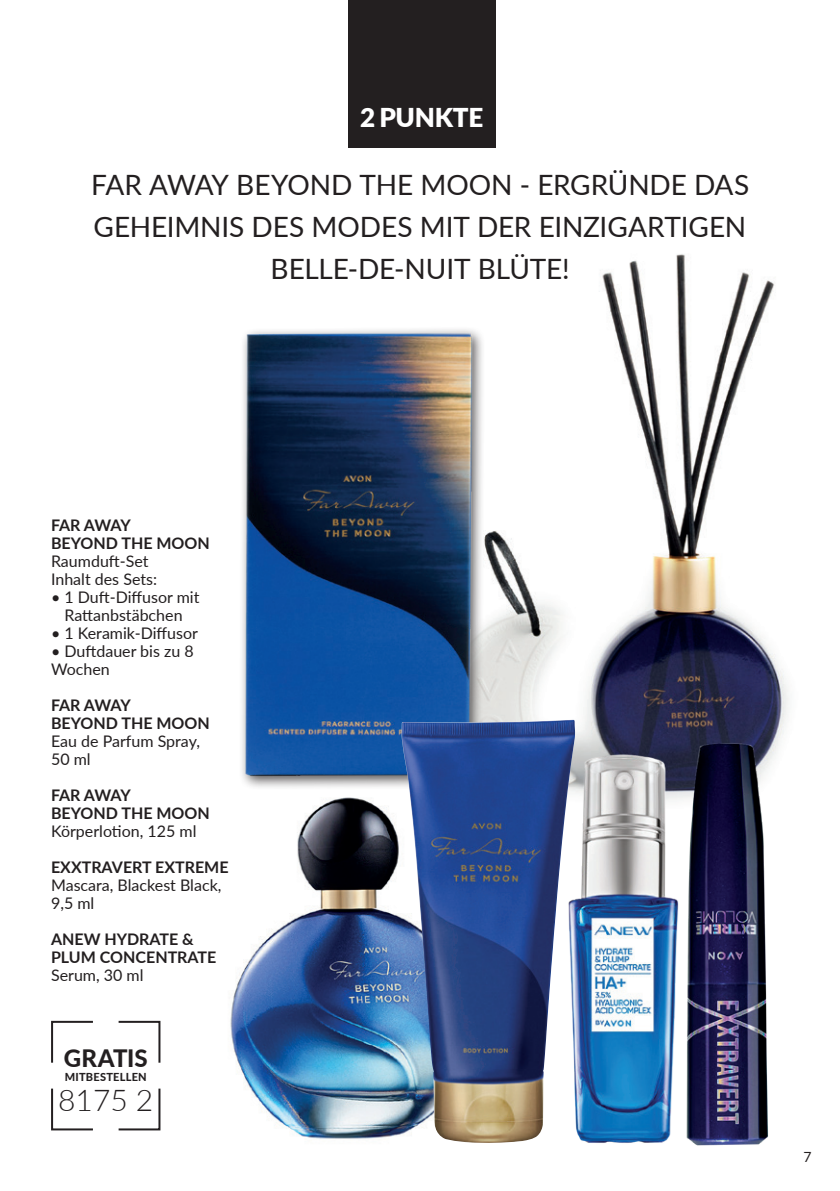
<style>
.page{position:relative;width:840px;height:1191px;background:#fff}
.page>*{position:absolute;margin:0;border:0;box-sizing:border-box;transform-origin:0 0}
.t1{font:300 30px "Lato";color:#231f20}
.t2{font:28px/42px "Lato";letter-spacing:-.005em;color:#231f20;text-align:center}
.t3{font:900 26px "Lato";letter-spacing:-.01em;color:#fff}
.t4{font:800 24px "Lato";color:#231f20}
.t5{font:16px/18px "Lato";color:#231f20}
.t6{font:700 16px/18px "Lato";color:#231f20}
.t7{font:14px "Lato";color:#231f20}
.t8{font:800 11px "Lato";letter-spacing:.025em;color:#231f20}
</style>
<div class="page">
<img style="left:503px;top:254px;width:286px;height:477px">
<img style="left:242px;top:329px;width:261px;height:455px">
<img style="left:574px;top:731px;width:95px;height:412px">
<img style="left:230px;top:784px;width:171px;height:355px">
<svg style="left:51px;top:1088px;width:42px;height:43px"></svg>
<svg style="left:118px;top:1088px;width:43px;height:43px"></svg>
<svg style="left:51px;top:1020px;width:42px;height:43px"></svg>
<svg style="left:118px;top:1020px;width:43px;height:43px"></svg>
<div style="left:348px;top:0;width:147px;height:147px;background:#231f20"></div>
<img style="left:669px;top:717px;width:119px;height:429px">
<img style="left:401px;top:719px;width:173px;height:424px">
<h3 class="t3" style="left:360px;top:98px;width:125px">2 PUNKTE</h3>
<h2 class="t2" style="left:91px;top:162px;width:659px">FAR AWAY BEYOND THE MOON - ERGRÜNDE DAS<br>GEHEIMNIS DES MODES MIT DER EINZIGARTIGEN<br>BELLE-DE-NUIT BLÜTE!</h2>
<p class="t6" style="left:51px;top:515px;width:160px">FAR AWAY<br>BEYOND THE MOON</p>
<p class="t5" style="left:51px;top:551px;width:107px">Raumduft-Set<br>Inhalt des Sets:</p>
<p class="t5" style="left:51px;top:587px;width:150px;text-align:center">• 1 Duft-Diffusor mit<br>Rattanbstäbchen</p>
<p class="t5" style="left:51px;top:623px;width:148px">• 1 Keramik-Diffusor</p>
<p class="t5" style="left:51px;top:641px;width:144px">• Duftdauer bis zu 8<br>Wochen</p>
<p class="t6" style="left:51px;top:695px;width:160px">FAR AWAY<br>BEYOND THE MOON</p>
<p class="t5" style="left:51px;top:731px;width:150px">Eau de Parfum Spray,<br>50 ml</p>
<p class="t6" style="left:51px;top:785px;width:160px">FAR AWAY<br>BEYOND THE MOON</p>
<p class="t5" style="left:51px;top:821px;width:147px">Körperlotion, 125 ml</p>
<p class="t6" style="left:51px;top:857px;width:179px">EXXTRAVERT EXTREME</p>
<p class="t5" style="left:51px;top:875px;width:172px">Mascara, Blackest Black,<br>9,5 ml</p>
<p class="t6" style="left:51px;top:929px;width:167px">ANEW HYDRATE &amp;<br>PLUM CONCENTRATE</p>
<p class="t5" style="left:51px;top:965px;width:94px">Serum, 30 ml</p>
<h3 class="t4" style="left:64px;top:1040px;width:85px">GRATIS</h3>
<p class="t8" style="left:65px;top:1068px;width:83px">MITBESTELLEN</p>
<h1 class="t1" style="left:58px;top:1079px;width:96px">8175 2</h1>
<p class="t7" style="left:803px;top:1147px;width:10px">7</p>
</div>
